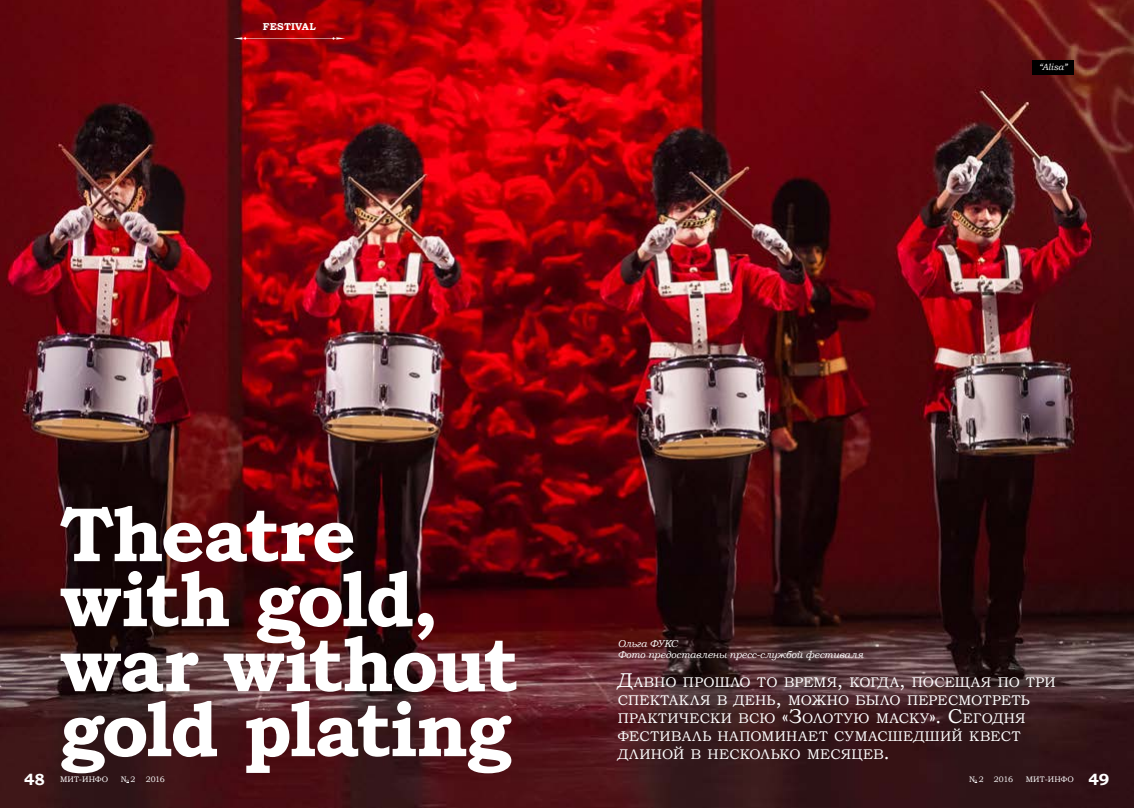
<style>
.page{position:relative;width:1134px;height:808px;background:#fff}
.page>*{position:absolute;margin:0;border:0;box-sizing:border-box;transform-origin:0 0}
.t1{font:700 77px/65px "Bookman Old Style";letter-spacing:-.035em;color:#fff}
.t2{font:14px/18px "Bookman Old Style";letter-spacing:.02em;color:#fff}
.t3{font:italic 10px/11px "Bookman Old Style";letter-spacing:-.01em;color:#fff}
.t4{font:700 10px "Bookman Old Style";letter-spacing:.015em;color:#fff}
.t5{font:italic 9px "Bookman Old Style";color:#fff}
.t6{font:8px "Bookman Old Style";letter-spacing:.02em;color:#fff}
.s1{font-size:20px}
.s2{font-weight:700;font-size:16px}
.s3{font-size:4.6px}
</style>
<div class="page">
<img style="left:0;top:0;width:1134px;height:808px">
<svg style="left:233px;top:37px;width:112px;height:3px"></svg>
<div style="left:1032px;top:60px;width:42px;height:14px;background:#000"></div>
<p class="t4" style="left:263px;top:19px;width:54px">FESTIVAL</p>
<p class="t5" style="left:1039px;top:61px;width:30px">“Alisa”</p>
<h1 class="t1" style="left:60px;top:502px;width:460px">Theatre with gold, war without gold plating</h1>
<p class="t3" style="left:618px;top:638px;width:247px">Ольга ФУКС<br>Фото предоставлены пресс-службой фестиваля</p>
<p class="t2" style="left:618px;top:673px;width:439px"><span class="s1">Д</span>авно прошло то время<span class="s1">,</span> когда<span class="s1">,</span> посещая по три спектакля в день<span class="s1">,</span> можно было пересмотреть практически всю <span class="s1">«З</span>олотую маску<span class="s1">». С</span>егодня фестиваль напоминает сумасшедший квест длиной в несколько месяцев<span class="s1">.</span></p>
<p class="t6" style="left:24px;top:774px;width:86px"><span class="s2">48</span> МИТ-ИНФО</p>
<p class="t6" style="left:121px;top:774px;width:16px">N<span class="s3">o</span> 2</p>
<p class="t6" style="left:146px;top:774px;width:21px">2016</p>
<p class="t6" style="left:969px;top:774px;width:16px">N<span class="s3">o</span> 2</p>
<p class="t6" style="left:994px;top:774px;width:21px">2016</p>
<p class="t6" style="left:1026px;top:774px;width:85px">МИТ-ИНФО <span class="s2">49</span></p>
</div>
